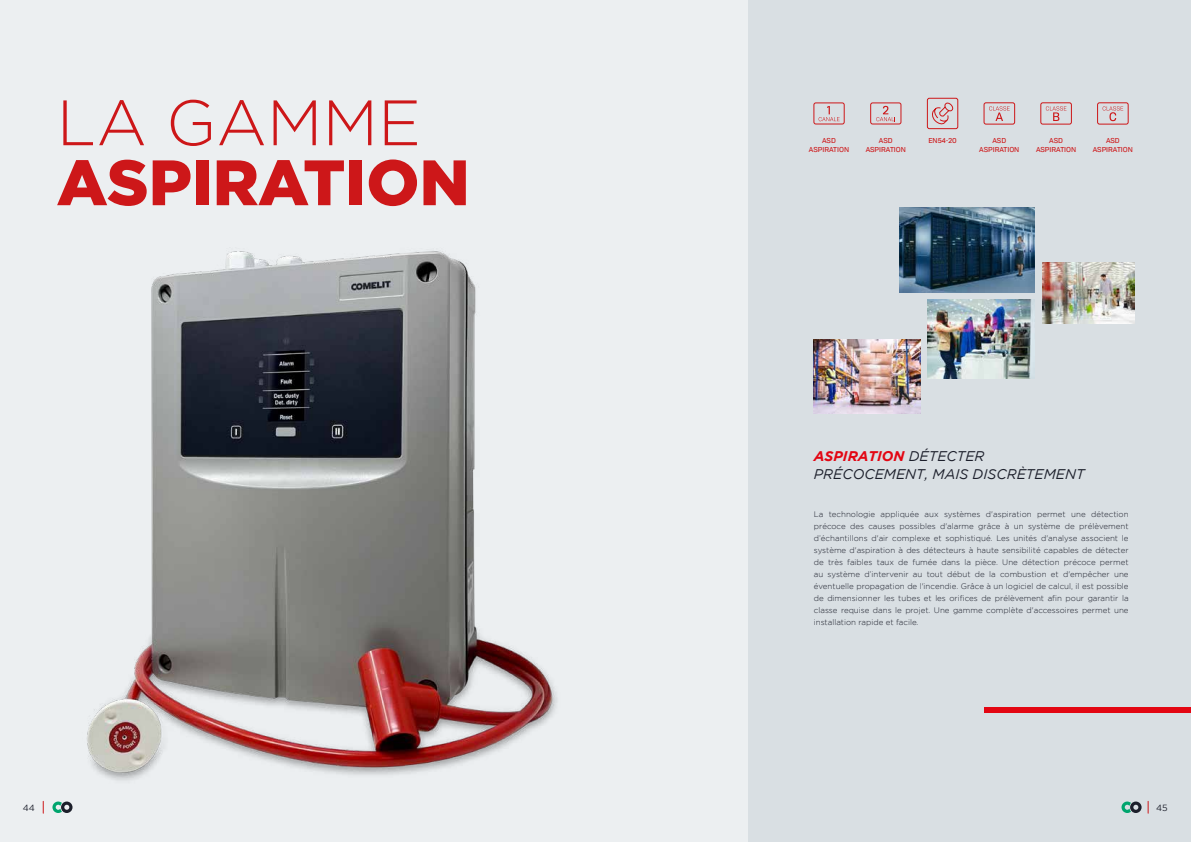
<style>
.page{position:relative;width:1191px;height:842px;background:#eceff1}
.page>*{position:absolute;margin:0;border:0;box-sizing:border-box;transform-origin:0 0}
.t1{font:900 64px "Gotham";color:#cd1719}
.t2{font:300 64px "Gotham";color:#cd1719}
.t3{font:italic 14px/18px "Gotham";color:#1c1f2b}
.t4{font:9px "Gotham";color:#1c1f2b}
.t5{font:300 8px/12px "Gotham";color:#1c1f2b;text-align:justify}
.t6{font:7px/9px "Tofino Personal";color:#cd1719;text-align:center}
.s1{font-weight:700;color:#e30613}
</style>
<div class="page">
<div style="left:748px;top:0;width:443px;height:842px;background:#d9dfe3"></div>
<div style="left:984px;top:707px;width:207px;height:6px;background:#e30613"></div>
<svg style="left:43px;top:801px;width:1px;height:12px"></svg>
<svg style="left:52px;top:801px;width:20px;height:12px"></svg>
<svg style="left:1121px;top:801px;width:20px;height:12px"></svg>
<svg style="left:1147px;top:801px;width:1px;height:12px"></svg>
<img style="left:1042px;top:262px;width:92px;height:61px">
<img style="left:813px;top:339px;width:107px;height:74px">
<img style="left:927px;top:299px;width:107px;height:80px">
<img style="left:899px;top:207px;width:135px;height:86px">
<div style="left:927px;top:98px;width:31px;height:31px;border:1px solid #cd1719;border-radius:2px"></div>
<svg style="left:932px;top:102px;width:21px;height:23px"></svg>
<svg style="left:870px;top:102px;width:31px;height:23px"></svg>
<svg style="left:813px;top:102px;width:32px;height:23px"></svg>
<svg style="left:983px;top:102px;width:32px;height:23px"></svg>
<svg style="left:1040px;top:102px;width:32px;height:23px"></svg>
<svg style="left:1097px;top:102px;width:32px;height:23px"></svg>
<img style="left:87px;top:251px;width:470px;height:529px">
<h1 class="t2" style="left:57px;top:88px;width:366px">LA GAMME</h1>
<h1 class="t1" style="left:57px;top:146px;width:414px">ASPIRATION</h1>
<p class="t6" style="left:809px;top:136px;width:42px">ASD<br>ASPIRATION</p>
<p class="t6" style="left:979px;top:136px;width:42px">ASD<br>ASPIRATION</p>
<p class="t6" style="left:1036px;top:136px;width:42px">ASD<br>ASPIRATION</p>
<p class="t6" style="left:1106px;top:136px;width:15px">ASD</p>
<p class="t6" style="left:879px;top:136px;width:15px">ASD</p>
<p class="t6" style="left:928px;top:136px;width:30px">EN54-20</p>
<p class="t6" style="left:865px;top:145px;width:42px">ASPIRATION</p>
<p class="t6" style="left:1092px;top:145px;width:42px">ASPIRATION</p>
<h2 class="t3" style="left:814px;top:447px;width:272px"><span class="s1">ASPIRATION</span> DÉTECTER<br>PRÉCOCEMENT, MAIS DISCRÈTEMENT</h2>
<p class="t5" style="left:814px;top:508px;width:316px">La technologie appliquée aux systèmes d'aspiration permet une détection précoce des causes possibles d'alarme grâce à un système de prélèvement d’échantillons d'air complexe et sophistiqué. Les unités d'analyse associent le système d'aspiration à des détecteurs à haute sensibilité capables de détecter de très faibles taux de fumée dans la pièce. Une détection précoce permet au système d’intervenir au tout début de la combustion et d'empêcher une éventuelle propagation de l'incendie. Grâce à un logiciel de calcul, il est possible de dimensionner les tubes et les orifices de prélèvement afin pour garantir la classe requise dans le projet. Une gamme complète d'accessoires permet une installation rapide et facile.</p>
<p class="t4" style="left:23px;top:802px;width:14px">44</p>
<p class="t4" style="left:1156px;top:802px;width:13px">45</p>
</div>
